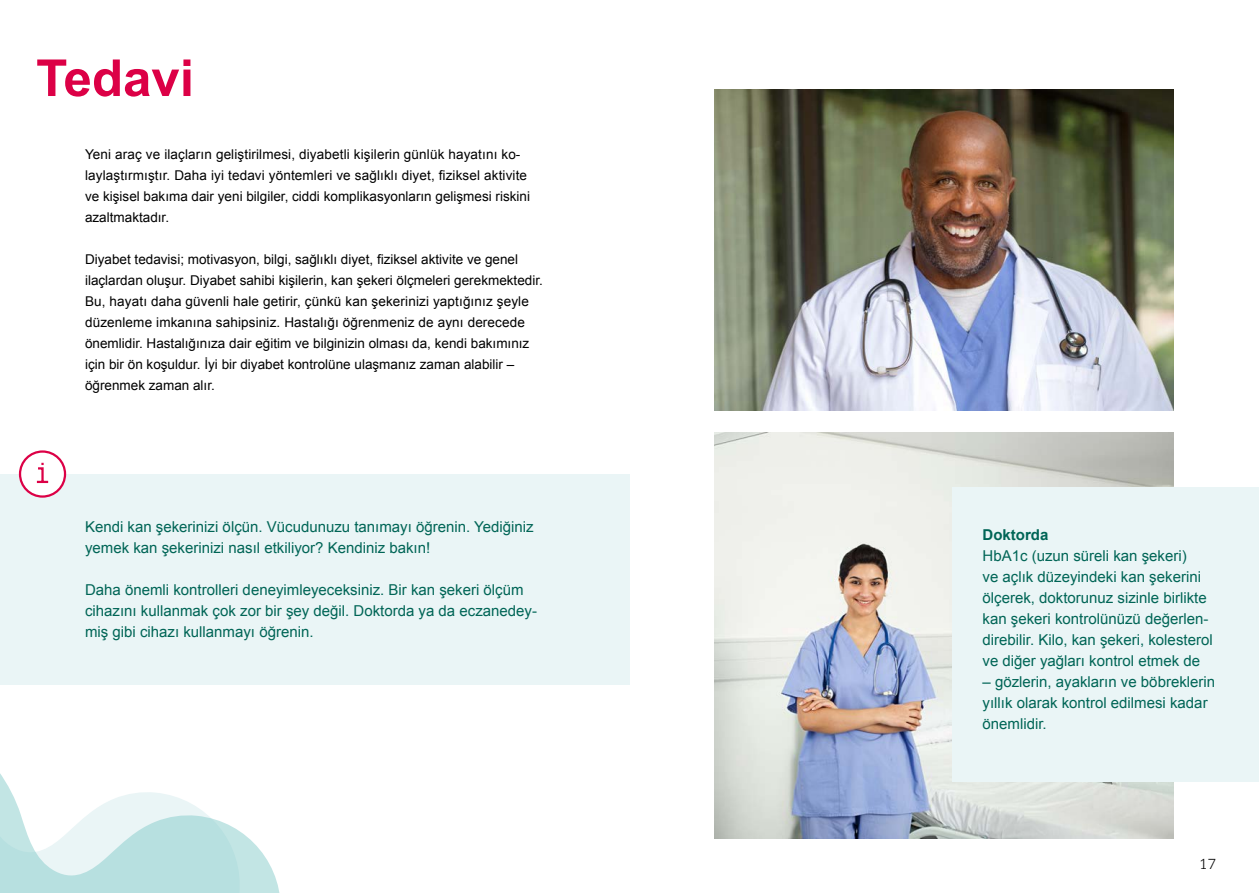
<style>
.page{position:relative;width:1259px;height:893px;background:#fff}
.page>*{position:absolute;margin:0;border:0;box-sizing:border-box;transform-origin:0 0}
.t1{font:700 51px "Arial";color:#dc0046}
.t2{font:15px/21px "Arial";color:#006556}
.t3{font:700 15px "Arial";color:#006556}
.t4{font:13.5px/21px "Arial";color:#000}
.t5{font:13.5px "Clan OT";color:#000}
</style>
<div class="page">
<div style="left:0;top:474px;width:629px;height:210px;background:#eaf5f6"></div>
<div style="left:21px;top:453px;width:43px;height:43px;background:#fff;border-radius:50%"></div>
<div style="left:19px;top:450px;width:47px;height:48px;border:2px solid #dc0046;border-radius:50%"></div>
<svg style="left:36px;top:462px;width:13px;height:22px"></svg>
<img style="left:714px;top:89px;width:460px;height:321px">
<img style="left:714px;top:432px;width:460px;height:406px">
<div style="left:952px;top:487px;width:307px;height:294px;background:#eaf5f6"></div>
<svg style="left:0;top:684px;width:285px;height:209px"></svg>
<h1 class="t1" style="left:36px;top:44px;width:159px">Tedavi</h1>
<p class="t4" style="left:85px;top:144px;width:446px">Yeni araç ve ilaçların geliştirilmesi, diyabetli kişilerin günlük hayatını ko&shy;laylaştırmıştır. Daha iyi tedavi yöntemleri ve sağlıklı diyet, fiziksel aktivite ve kişisel bakıma dair yeni bilgiler, ciddi komplikasyonların gelişmesi riskini azaltmaktadır.</p>
<p class="t4" style="left:85px;top:249px;width:459px">Diyabet tedavisi; motivasyon, bilgi, sağlıklı diyet, fiziksel aktivite ve genel ilaçlardan oluşur. Diyabet sahibi kişilerin, kan şekeri ölçmeleri gerekmektedir.<br>Bu, hayatı daha güvenli hale getirir, çünkü kan şekerinizi yaptığınız şeyle düzenleme imkanına sahipsiniz. Hastalığı öğrenmeniz de aynı derecede önemlidir. Hastalığınıza dair eğitim ve bilginizin olması da, kendi bakımınız için bir ön koşuldur. İyi bir diyabet kontrolüne ulaşmanız zaman alabilir – öğrenmek zaman alır.</p>
<p class="t2" style="left:85px;top:516px;width:450px">Kendi kan şekerinizi ölçün. Vücudunuzu tanımayı öğrenin. Yediğiniz yemek kan şekerinizi nasıl etkiliyor? Kendiniz bakın!</p>
<p class="t2" style="left:85px;top:579px;width:453px">Daha önemli kontrolleri deneyimleyeceksiniz. Bir kan şekeri ölçüm cihazını kullanmak çok zor bir şey değil. Doktorda ya da eczanedey&shy;miş gibi cihazı kullanmayı öğrenin.</p>
<p class="t3" style="left:982px;top:525px;width:67px">Doktorda</p>
<p class="t2" style="left:982px;top:545px;width:232px">HbA1c (uzun süreli kan şekeri)<br>ve açlık düzeyindeki kan şekerini ölçerek, doktorunuz sizinle birlikte kan şekeri kontrolünüzü değerlen&shy;direbilir. Kilo, kan şekeri, kolesterol ve diğer yağları kontrol etmek de</p>
<p class="t2" style="left:982px;top:671px;width:234px">– gözlerin, ayakların ve böbreklerin yıllık olarak kontrol edilmesi kadar önemlidir.</p>
<p class="t5" style="left:1198px;top:856px;width:19px">17</p>
</div>
